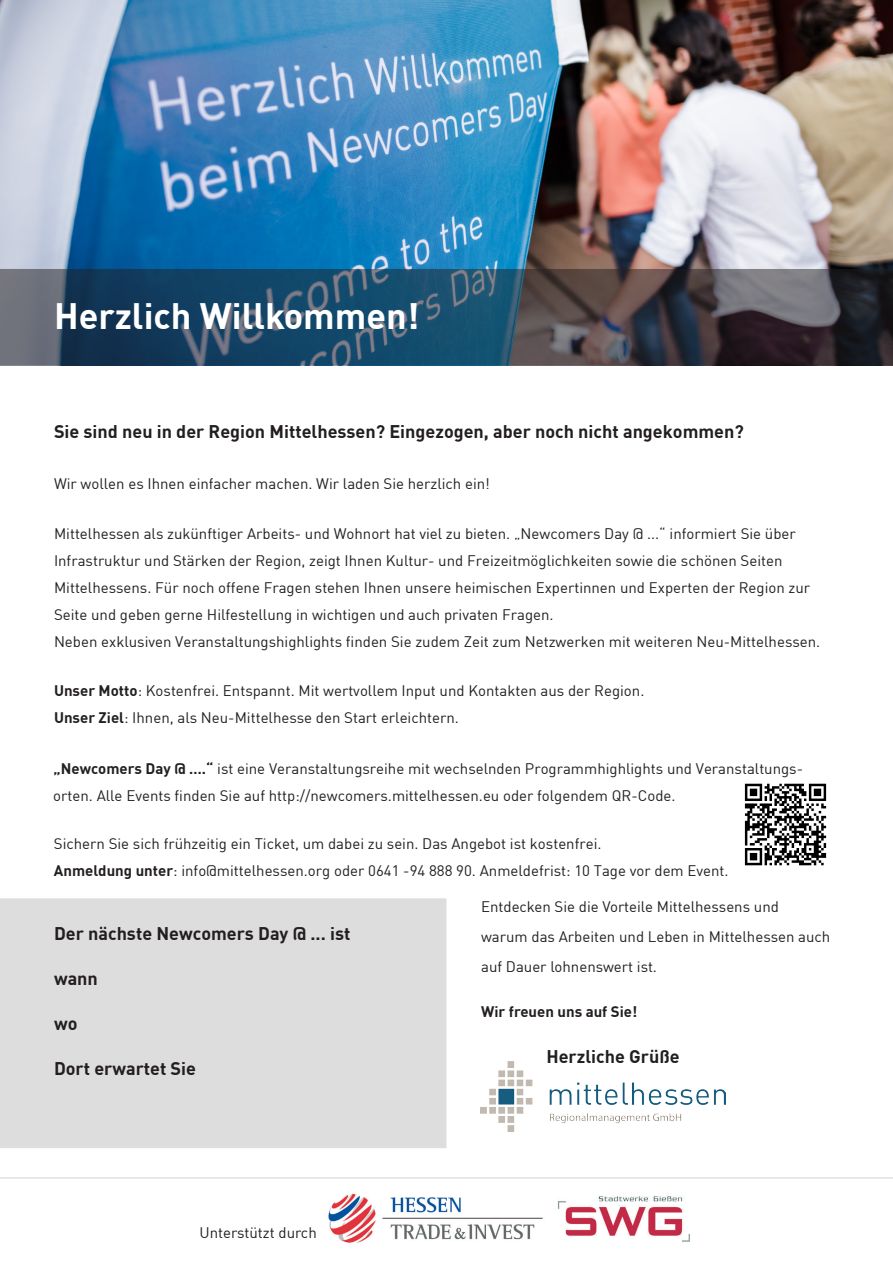
<style>
.page{position:relative;width:893px;height:1263px;background:#fff}
.page>*{position:absolute;margin:0;border:0;box-sizing:border-box;transform-origin:0 0}
.t1{font:700 36px "DIN Offc";color:#fff}
.t2{font:700 18px "DIN Offc";color:#231f20}
.t3{font:15px/27px "DIN Offc";color:#231f20}
.t4{font:700 15px "DIN Offc";color:#231f20}
.s1{font-weight:700}
</style>
<div class="page">
<img style="left:0;top:0;width:893px;height:269px">
<svg style="left:0;top:269px;width:893px;height:97px;background:#33475a"></svg>
<img style="left:328px;top:1193px;width:215px;height:50px">
<img style="left:557px;top:1196px;width:133px;height:46px">
<hr style="left:0;top:1177px;width:893px;height:1px;background:#d1d2d4">
<svg style="left:744px;top:783px;width:83px;height:83px"></svg>
<svg style="left:745px;top:784px;width:81px;height:81px"></svg>
<img style="left:480px;top:1061px;width:245px;height:71px">
<div style="left:0;top:898px;width:446px;height:250px;background:#dedddd"></div>
<p class="t1" style="left:54px;top:293px;width:367px">Herzlich Willkommen!</p>
<p class="t2" style="left:54px;top:420px;width:691px">Sie sind neu in der Region Mittelhessen? Eingezogen, aber noch nicht angekommen?</p>
<p class="t3" style="left:54px;top:470px;width:437px">Wir wollen es Ihnen einfacher machen. Wir laden Sie herzlich ein!</p>
<p class="t3" style="left:54px;top:519px;width:768px">Mittelhessen als zukünftiger Arbeits- und Wohnort hat viel zu bieten. „Newcomers Day @ ...“ informiert Sie über Infrastruktur und Stärken der Region, zeigt Ihnen Kultur- und Freizeitmöglichkeiten sowie die schönen Seiten Mittelhessens. Für noch offene Fragen stehen Ihnen unsere heimischen Expertinnen und Experten der Region zur Seite und geben gerne Hilfestellung in wichtigen und auch privaten Fragen.<br>Neben exklusiven Veranstaltungshighlights finden Sie zudem Zeit zum Netzwerken mit weiteren Neu-Mittelhessen.</p>
<p class="t3" style="left:54px;top:677px;width:592px"><span class="s1">Unser Motto</span>: Kostenfrei. Entspannt. Mit wertvollem Input und Kontakten aus der Region.<br><span class="s1">Unser Ziel</span>: Ihnen, als Neu-Mittelhesse den Start erleichtern.</p>
<p class="t3" style="left:54px;top:755px;width:751px"><span class="s1">„Newcomers Day @ ….“</span> ist eine Veranstaltungsreihe mit wechselnden Programmhighlights und Veranstaltungs-</p>
<p class="t3" style="left:53px;top:782px;width:624px">orten. Alle Events finden Sie auf http://newcomers.mittelhessen.eu oder folgendem QR-Code.</p>
<p class="t3" style="left:54px;top:830px;width:676px">Sichern Sie sich frühzeitig ein Ticket, um dabei zu sein. Das Angebot ist kostenfrei.<br><span class="s1">Anmeldung unter</span>: info@mittelhessen.org oder 0641 -94 888 90. Anmeldefrist: 10 Tage vor dem Event.</p>
<p class="t2" style="left:54px;top:922px;width:298px">Der nächste Newcomers Day @ ... ist</p>
<p class="t2" style="left:54px;top:967px;width:45px">wann</p>
<p class="t2" style="left:54px;top:1012px;width:25px">wo</p>
<p class="t2" style="left:54px;top:1057px;width:144px">Dort erwartet Sie</p>
<p class="t3" style="left:200px;top:1219px;width:119px">Unterstützt durch</p>
<p class="t3" style="left:481px;top:891px;width:351px;line-height:30px">Entdecken Sie die Vorteile Mittelhessens und<br>warum das Arbeiten und Leben in Mittelhessen auch auf Dauer lohnenswert ist.</p>
<p class="t4" style="left:481px;top:1002px;width:158px">Wir freuen uns auf Sie!</p>
<p class="t2" style="left:546px;top:1045px;width:135px">Herzliche Grüße</p>
</div>
